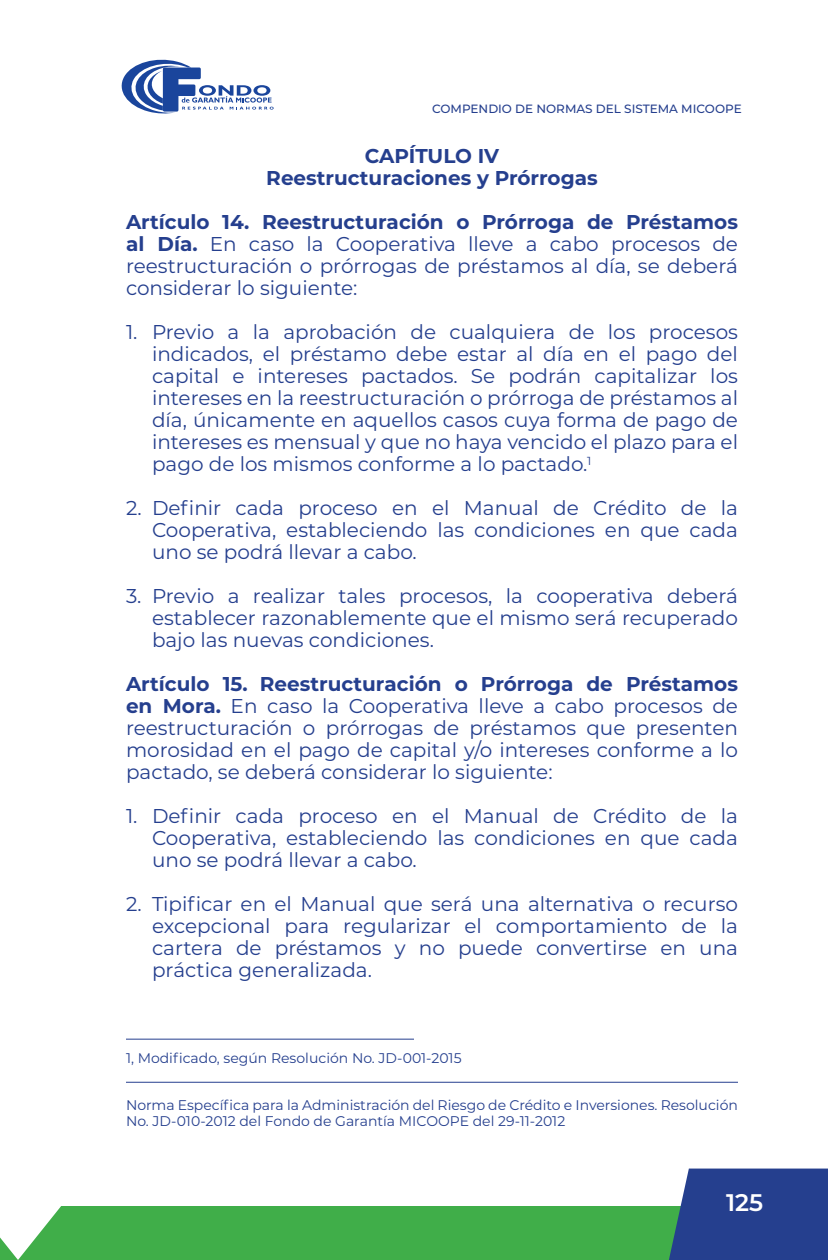
<style>
.page{position:relative;width:828px;height:1260px;background:#fff}
.page>*{position:absolute;margin:0;border:0;box-sizing:border-box;transform-origin:0 0}
.t1{font:600 24px "Montserrat";color:#fff}
.t2{font:20px/22px "Montserrat";color:#253f8e;text-align:justify}
.t3{font:700 20px/22px "Montserrat";color:#253f8e;text-align:center}
.t4{font:14px/16px "Montserrat";color:#253f8e}
.t5{font:500 12px "Montserrat";color:#253f8e}
.s1{font-weight:700}
</style>
<div class="page">
<svg style="left:121px;top:59px;width:153px;height:55px"></svg>
<svg style="left:0;top:1169px;width:828px;height:91px"></svg>
<hr style="left:126px;top:1039px;width:288px;height:1px;background:#253f8e">
<hr style="left:126px;top:1082px;width:612px;height:1px;background:#253f8e">
<p class="t5" style="left:432px;top:101px;width:311px">COMPENDIO DE NORMAS DEL SISTEMA MICOOPE</p>
<p class="t3" style="left:266px;top:144px;width:333px">CAPÍTULO IV<br>Reestructuraciones y Prórrogas</p>
<p class="t2" style="left:126px;top:211px;width:614px"><span class="s1">Artículo 14. Reestructuración o Prórroga de Préstamos al Día.</span> En caso la Cooperativa lleve a cabo procesos de reestructuración o prórrogas de préstamos al día, se deberá considerar lo siguiente:</p>
<p class="t2" style="left:152px;top:321px;width:588px;text-indent:-26px">1. Previo a la aprobación de cualquiera de los procesos indicados, el préstamo debe estar al día en el pago del capital e intereses pactados. Se podrán capitalizar los intereses en la reestructuración o prórroga de préstamos al día, únicamente en aquellos casos cuya forma de pago de intereses es mensual y que no haya vencido el plazo para el pago de los mismos conforme a lo pactado.<sup>1</sup></p>
<p class="t2" style="left:152px;top:497px;width:588px;text-indent:-26px">2. Definir cada proceso en el Manual de Crédito de la Cooperativa, estableciendo las condiciones en que cada uno se podrá llevar a cabo.</p>
<p class="t2" style="left:152px;top:585px;width:588px;text-indent:-26px">3. Previo a realizar tales procesos, la cooperativa deberá establecer razonablemente que el mismo será recuperado bajo las nuevas condiciones.</p>
<p class="t2" style="left:126px;top:673px;width:614px"><span class="s1">Artículo 15. Reestructuración o Prórroga de Préstamos en Mora.</span> En caso la Cooperativa lleve a cabo procesos de reestructuración o prórrogas de préstamos que presenten morosidad en el pago de capital y/o intereses conforme a lo pactado, se deberá considerar lo siguiente:</p>
<p class="t2" style="left:152px;top:805px;width:588px;text-indent:-26px">1. Definir cada proceso en el Manual de Crédito de la Cooperativa, estableciendo las condiciones en que cada uno se podrá llevar a cabo.</p>
<p class="t2" style="left:152px;top:893px;width:588px;text-indent:-26px">2. Tipificar en el Manual que será una alternativa o recurso excepcional para regularizar el comportamiento de la cartera de préstamos y no puede convertirse en una práctica generalizada.</p>
<p class="t4" style="left:126px;top:1049px;width:337px">1, Modificado, según Resolución No. JD-001-2015</p>
<p class="t4" style="left:126px;top:1097px;width:613px">Norma Específica para la Administración del Riesgo de Crédito e Inversiones. Resolución<br>No. JD-010-2012 del Fondo de Garantía MICOOPE del 29-11-2012</p>
<p class="t1" style="left:726px;top:1186px;width:39px">125</p>
</div>
